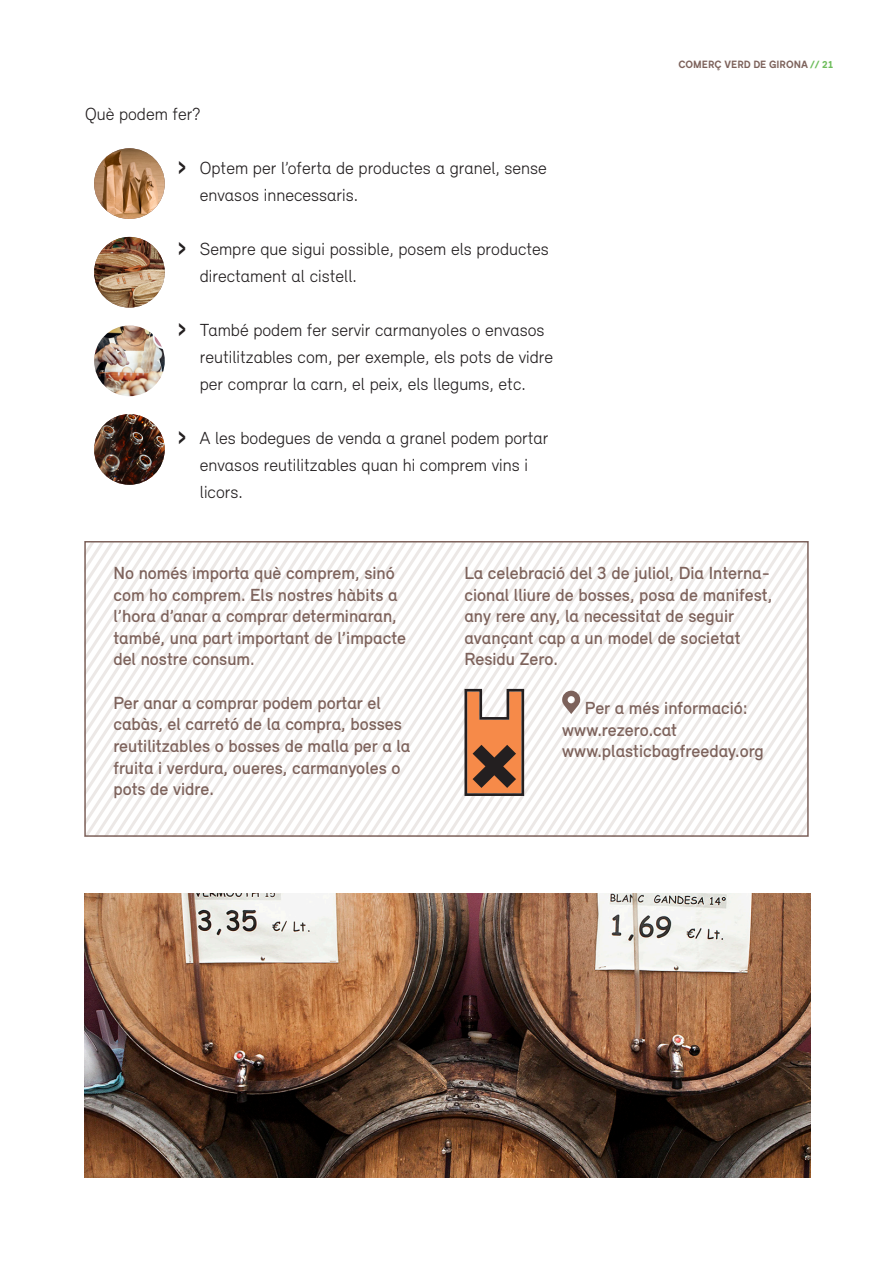
<style>
.page{position:relative;width:893px;height:1263px;background:#fff}
.page>*{position:absolute;margin:0;border:0;box-sizing:border-box;transform-origin:0 0}
.t1{font:500 18px/21.6px "Relevant";color:#7d625b}
.t2{font:300 18px/27px "Relevant";color:#231f20}
.t3{font:700 10.5px "Rezero";color:#7d625b}
.s1{font-weight:900;font-size:27px}
.s2{font-family:"Relevant";font-weight:900;color:#6ebd5c}
</style>
<div class="page">
<svg style="left:87px;top:544px;width:719px;height:290px"></svg>
<div style="left:84px;top:541px;width:725px;height:296px;border:2px solid #7d625b"></div>
<img style="left:84px;top:893px;width:726px;height:285px">
<svg style="left:562px;top:691px;width:18px;height:23px"></svg>
<img style="left:94px;top:325px;width:71px;height:71px;border-radius:35px">
<img style="left:94px;top:237px;width:71px;height:71px;border-radius:35px">
<img style="left:94px;top:148px;width:71px;height:71px;border-radius:35px">
<img style="left:94px;top:414px;width:71px;height:71px;border-radius:35px">
<svg style="left:464px;top:689px;width:60px;height:107px;background:#b27551"></svg>
<p class="t2" style="left:85px;top:100px;width:117px">Què podem fer?</p>
<p class="t2" style="left:200px;top:154px;width:349px;text-indent:-21px"><span class="s1">&gt;</span> Optem per l’oferta de productes a granel, sense envasos innecessaris.</p>
<p class="t2" style="left:200px;top:235px;width:351px;text-indent:-21px"><span class="s1">&gt;</span> Sempre que sigui possible, posem els productes directament al cistell.</p>
<p class="t2" style="left:200px;top:316px;width:355px;text-indent:-21px"><span class="s1">&gt;</span> També podem fer servir carmanyoles o envasos reutilitzables com, per exemple, els pots de vidre per comprar la carn, el peix, els llegums, etc.</p>
<p class="t2" style="left:200px;top:424px;width:350px;text-indent:-21px"><span class="s1">&gt;</span> A les bodegues de venda a granel podem portar envasos reutilitzables quan hi comprem vins i licors.</p>
<p class="t3" style="left:678px;top:59px;width:157px">COMERÇ VERD DE GIRONA <span class="s2">// 21</span></p>
<p class="t1" style="left:113px;top:562px;width:294px">No només importa què comprem, sinó com ho comprem. Els nostres hàbits a l’hora d’anar a comprar determinaran, també, una part important de l’impacte del nostre consum.</p>
<p class="t1" style="left:113px;top:691px;width:299px">Per anar a comprar podem portar el cabàs, el carretó de la compra, bosses reutilitzables o bosses de malla per a la fruita i verdura, oueres, carmanyoles o pots de vidre.</p>
<p class="t1" style="left:464px;top:562px;width:309px">La celebració del 3 de juliol, Dia Interna&shy;cional lliure de bosses, posa de manifest, any rere any, la necessitat de seguir avançant cap a un model de societat Residu Zero.</p>
<p class="t1" style="left:562px;top:697px;width:203px;text-indent:23px">Per a més informació: www.rezero.cat www.plasticbagfreeday.org</p>
</div>
